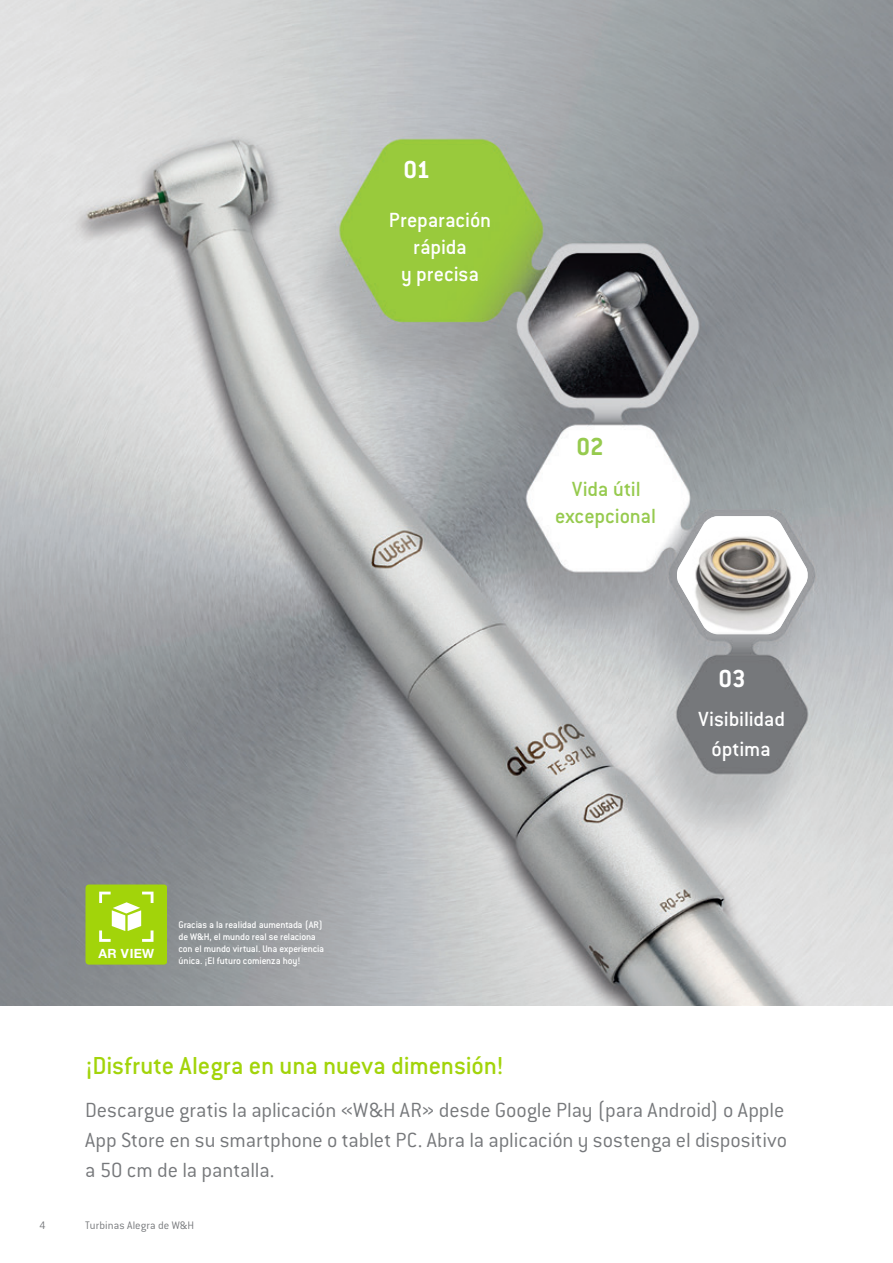
<style>
.page{position:relative;width:893px;height:1263px;background:#fff}
.page>*{position:absolute;margin:0;border:0;box-sizing:border-box;transform-origin:0 0}
.t1{font:500 27px "Conduit ITC Pro";letter-spacing:-.005em;color:#a2d40a}
.t2{font:700 27px "Conduit ITC Pro";color:#fff}
.t3{font:700 27px "Conduit ITC Pro";color:#96ca4e}
.t4{font:300 22.5px/30px "Conduit ITC Pro";letter-spacing:-.005em;color:#76787b}
.t5{font:500 22.5px/27px "Conduit ITC Pro";letter-spacing:-.005em;color:#fff;text-align:center}
.t6{font:500 22.5px/27px "Conduit ITC Pro";letter-spacing:-.005em;color:#96ca4e;text-align:center}
.t7{font:700 12.75px "Helvetica Neue";letter-spacing:.02em;color:#fff}
.t8{font:300 12px "Conduit ITC Pro";letter-spacing:.01em;color:#76787b}
.t9{font:500 10.5px/12px "Conduit ITC Pro";letter-spacing:-.015em;color:#fff}
</style>
<div class="page">
<img style="left:0;top:0;width:893px;height:1006px">
<svg style="left:86px;top:884px;width:81px;height:80px;background:#add829"></svg>
<img style="left:676px;top:516px;width:132px;height:118px">
<p class="t7" style="left:99px;top:945px;width:57px">AR VIEW</p>
<p class="t9" style="left:179px;top:919px;width:147px">Gracias a la realidad aumentada (AR) de W&amp;H, el mundo real se relaciona con el mundo virtual. Una experiencia única. ¡El futuro comienza hoy!</p>
<p class="t2" style="left:403px;top:154px;width:28px">01</p>
<p class="t5" style="left:389px;top:207px;width:104px">Preparación rápida<br>y precisa</p>
<p class="t3" style="left:576px;top:431px;width:29px">02</p>
<p class="t6" style="left:555px;top:475px;width:102px">Vida útil excepcional</p>
<p class="t2" style="left:719px;top:663px;width:29px">03</p>
<p class="t5" style="left:699px;top:704px;width:88px;line-height:30px">Visibilidad óptima</p>
<p class="t1" style="left:85px;top:1050px;width:421px">¡Disfrute Alegra en una nueva dimensión!</p>
<p class="t4" style="left:85px;top:1095px;width:704px">Descargue gratis la aplicación «W&amp;H AR» desde Google Play (para Android) o Apple<br>App Store en su smartphone o tablet PC. Abra la aplicación y sostenga el dispositivo a 50 cm de la pantalla.</p>
<p class="t8" style="left:39px;top:1218px;width:8px">4</p>
<p class="t8" style="left:85px;top:1218px;width:111px">Turbinas Alegra de W&amp;H</p>
</div>
